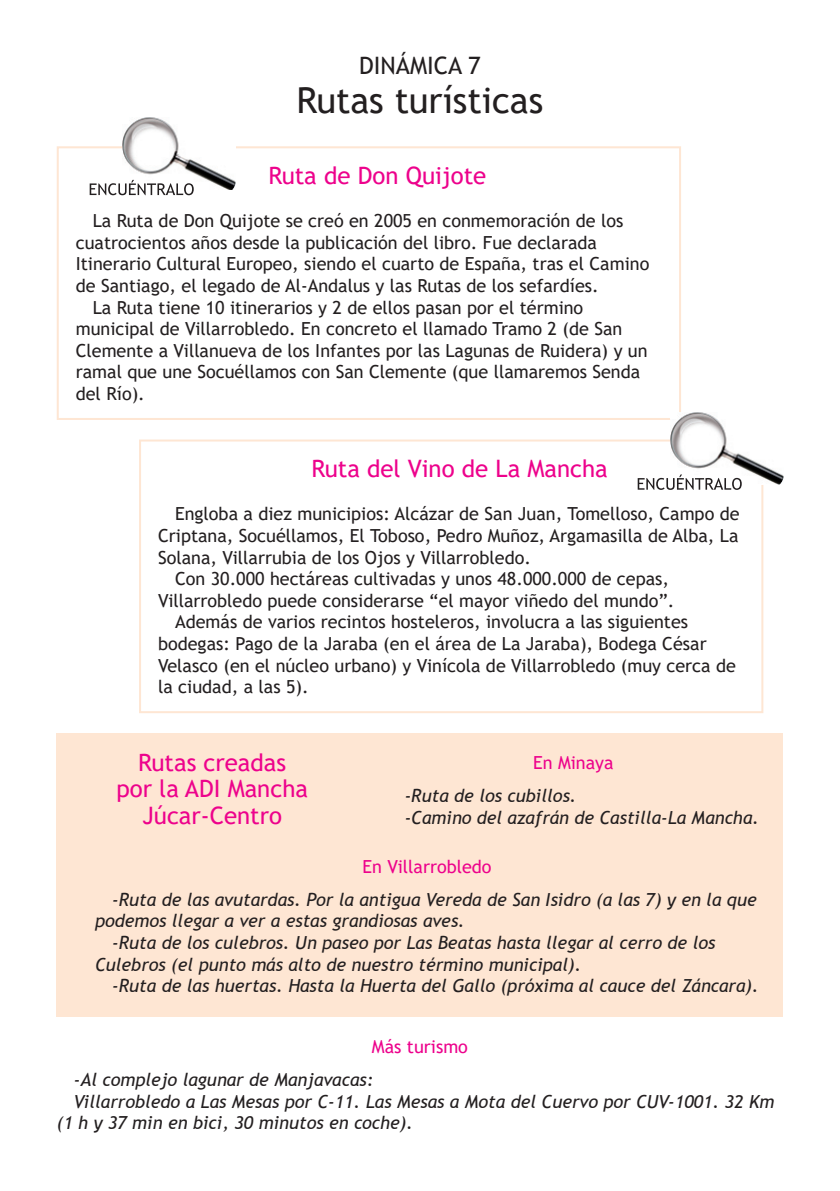
<style>
.page{position:relative;width:840px;height:1191px;background:#fff}
.page>*{position:absolute;margin:0;border:0;box-sizing:border-box;transform-origin:0 0}
.t1{font:36px "Trebuchet MS";color:#231f20}
.Titulito{font:24px/26.4px "Trebuchet MS";color:#ed028c;text-align:center}
.t2{font:24px "Trebuchet MS";color:#231f20}
.t3{font:18px/21.6px "Trebuchet MS";color:#231f20}
.Respuesta{font:italic 18px/21.6px "Trebuchet MS";color:#231f20}
.Pregunta{font:18px "Trebuchet MS";color:#ed028c}
</style>
<div class="page">
<div style="left:57px;top:146px;width:623px;height:274px;border:2px solid #fee6d3"></div>
<img style="left:122px;top:118px;width:113px;height:72px">
<svg style="left:90px;top:180px;width:104px;height:15px"></svg>
<div style="left:139px;top:439px;width:624px;height:274px;border:2px solid #fee6d3"></div>
<img style="left:669px;top:412px;width:113px;height:72px">
<svg style="left:637px;top:474px;width:104px;height:16px"></svg>
<div style="left:57px;top:733px;width:725px;height:283px;background:#fee6d3"></div>
<p class="t2" style="left:359px;top:51px;width:123px">DINÁMICA 7</p>
<p class="t1" style="left:296px;top:78px;width:248px">Rutas turísticas</p>
<p class="Titulito" style="left:268px;top:162px;width:219px">Ruta de Don Quijote</p>
<p class="t3" style="left:76px;top:210px;width:574px;text-indent:17px">La Ruta de Don Quijote se creó en 2005 en conmemoración de los cuatrocientos años desde la publicación del libro. Fue declarada Itinerario Cultural Europeo, siendo el cuarto de España, tras el Camino de Santiago, el legado de Al-Andalus y las Rutas de los sefardíes.</p>
<p class="t3" style="left:76px;top:296px;width:573px;text-indent:17px">La Ruta tiene 10 itinerarios y 2 de ellos pasan por el término municipal de Villarrobledo. En concreto el llamado Tramo 2 (de San Clemente a Villanueva de los Infantes por las Lagunas de Ruidera) y un ramal que une Socuéllamos con San Clemente (que llamaremos Senda del Río).</p>
<p class="Titulito" style="left:311px;top:455px;width:298px">Ruta del Vino de La Mancha</p>
<p class="t3" style="left:158px;top:503px;width:582px;text-align:justify;text-indent:17px">Engloba a diez municipios: Alcázar de San Juan, Tomelloso, Campo de Criptana, Socuéllamos, El Toboso, Pedro Muñoz, Argamasilla de Alba, La Solana, Villarrubia de los Ojos y Villarrobledo.</p>
<p class="t3" style="left:158px;top:568px;width:517px;text-align:right">Con 30.000 hectáreas cultivadas y unos 48.000.000 de cepas,<br>Villarrobledo puede considerarse “el mayor viñedo del mundo”.</p>
<p class="t3" style="left:158px;top:611px;width:579px;text-indent:17px">Además de varios recintos hosteleros, involucra a las siguientes bodegas: Pago de la Jaraba (en el área de La Jaraba), Bodega César Velasco (en el núcleo urbano) y Vinícola de Villarrobledo (muy cerca de la ciudad, a las 5).</p>
<p class="Titulito" style="left:116px;top:749px;width:193px">Rutas creadas<br>por la ADI Mancha<br>Júcar-Centro</p>
<p class="Pregunta" style="left:533px;top:751px;width:82px">En Minaya</p>
<p class="Respuesta" style="left:404px;top:785px;width:173px">-Ruta de los cubillos.</p>
<p class="Respuesta" style="left:404px;top:806px;width:356px">-Camino del azafrán de Castilla-La Mancha.</p>
<p class="Pregunta" style="left:362px;top:855px;width:130px">En Villarrobledo</p>
<p class="Respuesta" style="left:95px;top:888px;width:662px;text-indent:17px">-Ruta de las avutardas. Por la antigua Vereda de San Isidro (a las 7) y en la que podemos llegar a ver a estas grandiosas aves.</p>
<p class="Respuesta" style="left:95px;top:932px;width:621px;text-indent:17px">-Ruta de los culebros. Un paseo por Las Beatas hasta llegar al cerro de los<br>Culebros (el punto más alto de nuestro término municipal).</p>
<p class="Respuesta" style="left:112px;top:975px;width:648px">-Ruta de las huertas. Hasta la Huerta del Gallo (próxima al cauce del Záncara).</p>
<p class="Pregunta" style="left:372px;top:1035px;width:97px">Más turismo</p>
<p class="Respuesta" style="left:74px;top:1069px;width:301px">-Al complejo lagunar de Manjavacas:</p>
<p class="Respuesta" style="left:57px;top:1090px;width:718px;text-indent:17px">Villarrobledo a Las Mesas por C-11. Las Mesas a Mota del Cuervo por CUV-1001. 32 Km (1 h y 37 min en bici, 30 minutos en coche).</p>
</div>
